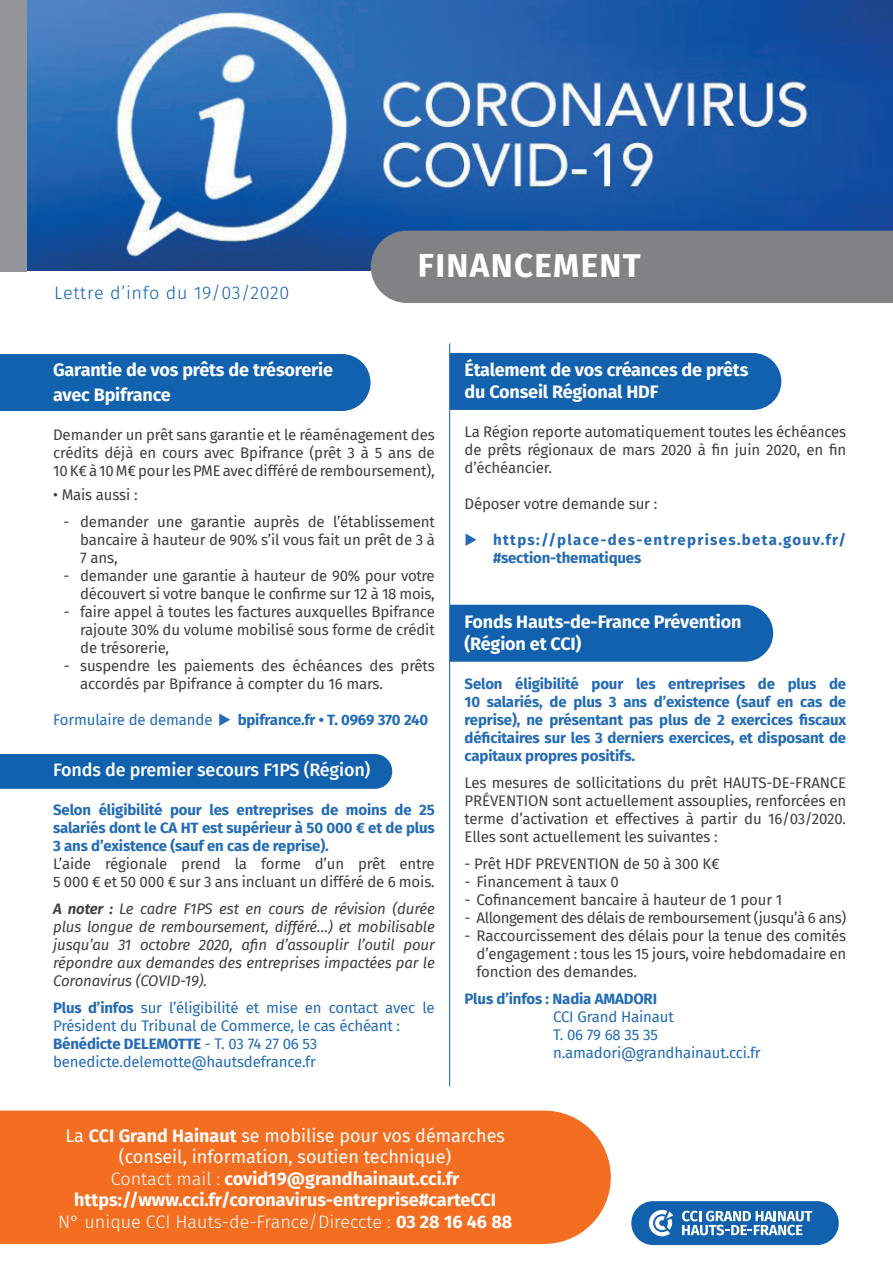
<style>
.page{position:relative;width:893px;height:1263px;background:#fff}
.page>*{position:absolute;margin:0;border:0;box-sizing:border-box;transform-origin:0 0}
.t1{font:700 33.15px "Fira Sans";letter-spacing:.04em;color:#fff}
.t2{font:700 18px/21.6px "Fira Sans";letter-spacing:-.01em;color:#fff}
.t3{font:500 18px "Fira Sans";letter-spacing:-.01em;color:#fff}
.t4{font:300 18px "Fira Sans";letter-spacing:.04em;color:#1161af}
.t5{font:15px/18px "Fira Sans";letter-spacing:-.01em;color:#3e3e3f;text-align:justify}
.t6{font:700 15px/18px "Fira Sans";letter-spacing:-.01em;color:#226bb5;text-align:justify}
.t7{font:15px/18px "Fira Sans";letter-spacing:-.01em;color:#226bb5}
.t8{font:italic 15px/18px "Fira Sans";letter-spacing:-.01em;color:#3e3e3f;text-align:justify}
.t9{font:700 15px/18px "Fira Sans";letter-spacing:.09em;color:#226bb5}
.t10{font:15px "Fira Sans";letter-spacing:-.03em;color:#3e3e3f}
.s1{font-weight:400}
.s2{font-weight:600}
.s3{font-weight:700}
.s4{font-weight:300}
</style>
<div class="page">
<div style="left:0;top:754px;width:392px;height:35px;background:#1161af"></div>
<div style="left:395px;top:353px;width:386px;height:57px;background:#1161af;border-radius:28px"></div>
<div style="left:371px;top:338px;width:78px;height:91px;background:#fff"></div>
<div style="left:0;top:354px;width:370px;height:57px;background:#1161af"></div>
<div style="left:395px;top:605px;width:378px;height:57px;background:#1161af;border-radius:28px"></div>
<img style="left:27px;top:0;width:866px;height:270px">
<div style="left:0;top:0;width:27px;height:271px;background:#939598"></div>
<div style="left:371px;top:231px;width:522px;height:72px;background:#808285"></div>
<div style="left:631px;top:1201px;width:208px;height:44px;background:#1161af;border-radius:22px"></div>
<svg style="left:649px;top:1210px;width:24px;height:26px"></svg>
<svg style="left:682px;top:1211px;width:130px;height:24px"></svg>
<div style="left:0;top:1110px;width:611px;height:134px;background:#f36e21"></div>
<div style="left:371px;top:535px;width:79px;height:155px;background:#fff"></div>
<hr style="left:449px;top:343px;width:1px;height:743px;background:#1161af">
<p class="t4" style="left:54px;top:280px;width:237px">Lettre d’info du 19/03/2020</p>
<h1 class="t1" style="left:418px;top:238px;width:224px">FINANCEMENT</h1>
<p class="t2" style="left:53px;top:356px;width:281px;line-height:25.2px">Garantie de vos prêts de trésorerie avec Bpifrance</p>
<p class="t5" style="left:53px;top:426px;width:383px">Demander un prêt sans garantie et le réaménagement des crédits déjà en cours avec Bpifrance (prêt 3 à 5 ans de 10 K€ à 10 M€ pour les PME avec différé de remboursement),</p>
<p class="t5" style="left:53px;top:486px;width:86px">• Mais aussi :</p>
<p class="t5" style="left:80px;top:513px;width:356px;text-indent:-16px">- demander une garantie auprès de l’établissement bancaire à hauteur de 90% s’il vous fait un prêt de 3 à 7 ans,</p>
<p class="t5" style="left:64px;top:567px;width:373px;text-align:right">- demander une garantie à hauteur de 90% pour votre découvert si votre banque le confirme sur 12 à 18 mois,</p>
<p class="t5" style="left:80px;top:603px;width:356px;text-indent:-16px">- faire appel à toutes les factures auxquelles Bpifrance rajoute 30% du volume mobilisé sous forme de crédit de trésorerie,</p>
<p class="t5" style="left:80px;top:657px;width:356px;text-indent:-16px">- suspendre les paiements des échéances des prêts accordés par Bpifrance à compter du 16 mars.</p>
<p class="t6" style="left:53px;top:710px;width:377px"><span class="s1">Formulaire de demande</span> ◆ bpifrance.fr • T. 0969 370 240</p>
<p class="t3" style="left:53px;top:756px;width:319px">Fonds de premier secours F1PS (Région)</p>
<p class="t6" style="left:53px;top:800px;width:383px">Selon éligibilité pour les entreprises de moins de 25 salariés dont le CA HT est supérieur à 50 000 € et de plus 3 ans d’existence (sauf en cas de reprise).</p>
<p class="t5" style="left:53px;top:855px;width:383px">L’aide régionale prend la forme d’un prêt entre<br>5 000 € et 50 000 € sur 3 ans incluant un différé de 6 mois.</p>
<p class="t8" style="left:53px;top:900px;width:383px"><span class="s2">A noter :</span> Le cadre F1PS est en cours de révision (durée plus longue de remboursement, différé…) et mobilisable jusqu’au 31 octobre 2020, afin d’assouplir l’outil pour répondre aux demandes des entreprises impactées par le Coronavirus (COVID-19).</p>
<p class="t7" style="left:53px;top:999px;width:383px"><span class="s3">Plus d’infos</span> sur l’éligibilité et mise en contact avec le Président du Tribunal de Commerce, le cas échéant :<br><span class="s3">Bénédicte DELEMOTTE</span> - T. 03 74 27 06 53 benedicte.delemotte@hautsdefrance.fr</p>
<p class="t2" style="left:465px;top:358px;width:285px">Étalement de vos créances de prêts du Conseil Régional HDF</p>
<p class="t5" style="left:465px;top:423px;width:383px">La Région reporte automatiquement toutes les échéances de prêts régionaux de mars 2020 à fin juin 2020, en fin d’échéancier.</p>
<p class="t5" style="left:465px;top:495px;width:194px">Déposer votre demande sur :</p>
<p class="t9" style="left:493px;top:530px;width:355px;text-indent:-28px">◆ https://place-des-entreprises.beta.gouv.fr/ #section-thematiques</p>
<p class="t2" style="left:465px;top:610px;width:278px">Fonds Hauts-de-France Prévention (Région et CCI)</p>
<p class="t6" style="left:465px;top:674px;width:383px">Selon éligibilité pour les entreprises de plus de 10 salariés, de plus 3 ans d’existence (sauf en cas de reprise), ne présentant pas plus de 2 exercices fiscaux déficitaires sur les 3 derniers exercices, et disposant de capitaux propres positifs.</p>
<p class="t5" style="left:465px;top:774px;width:383px">Les mesures de sollicitations du prêt HAUTS-DE-FRANCE PRÉVENTION sont actuellement assouplies, renforcées en terme d’activation et effectives à partir du 16/03/2020.<br>Elles sont actuellement les suivantes :</p>
<p class="t5" style="left:465px;top:855px;width:257px">- Prêt HDF PREVENTION de 50 à 300 K€</p>
<p class="t5" style="left:465px;top:873px;width:156px">- Financement à taux 0</p>
<p class="t5" style="left:465px;top:891px;width:319px">- Cofinancement bancaire à hauteur de 1 pour 1</p>
<p class="t10" style="left:465px;top:907px;width:383px">- Allongement des délais de remboursement (jusqu’à 6 ans)</p>
<p class="t5" style="left:477px;top:927px;width:371px;text-indent:-12px">- Raccourcissement des délais pour la tenue des comités d’engagement : tous les 15 jours, voire hebdomadaire en fonction des demandes.</p>
<p class="t6" style="left:465px;top:989px;width:194px">Plus d’infos : Nadia AMADORI</p>
<p class="t7" style="left:553px;top:1008px;width:209px">CCI Grand Hainaut<br>T. 06 79 68 35 35 n.amadori@grandhainaut.cci.fr</p>
<p class="t2" style="left:58px;top:1123px;width:456px;text-align:center"><span class="s1">La</span> CCI Grand Hainaut <span class="s1">se mobilise pour vos démarches (conseil, information, soutien technique)<br></span><span class="s4">Contact mail :</span> covid19@grandhainaut.cci.fr https://www.cci.fr/coronavirus-entreprise#carteCCI<br><span class="s4">N° unique CCI Hauts-de-France/Direccte :</span> 03 28 16 46 88</p>
</div>
